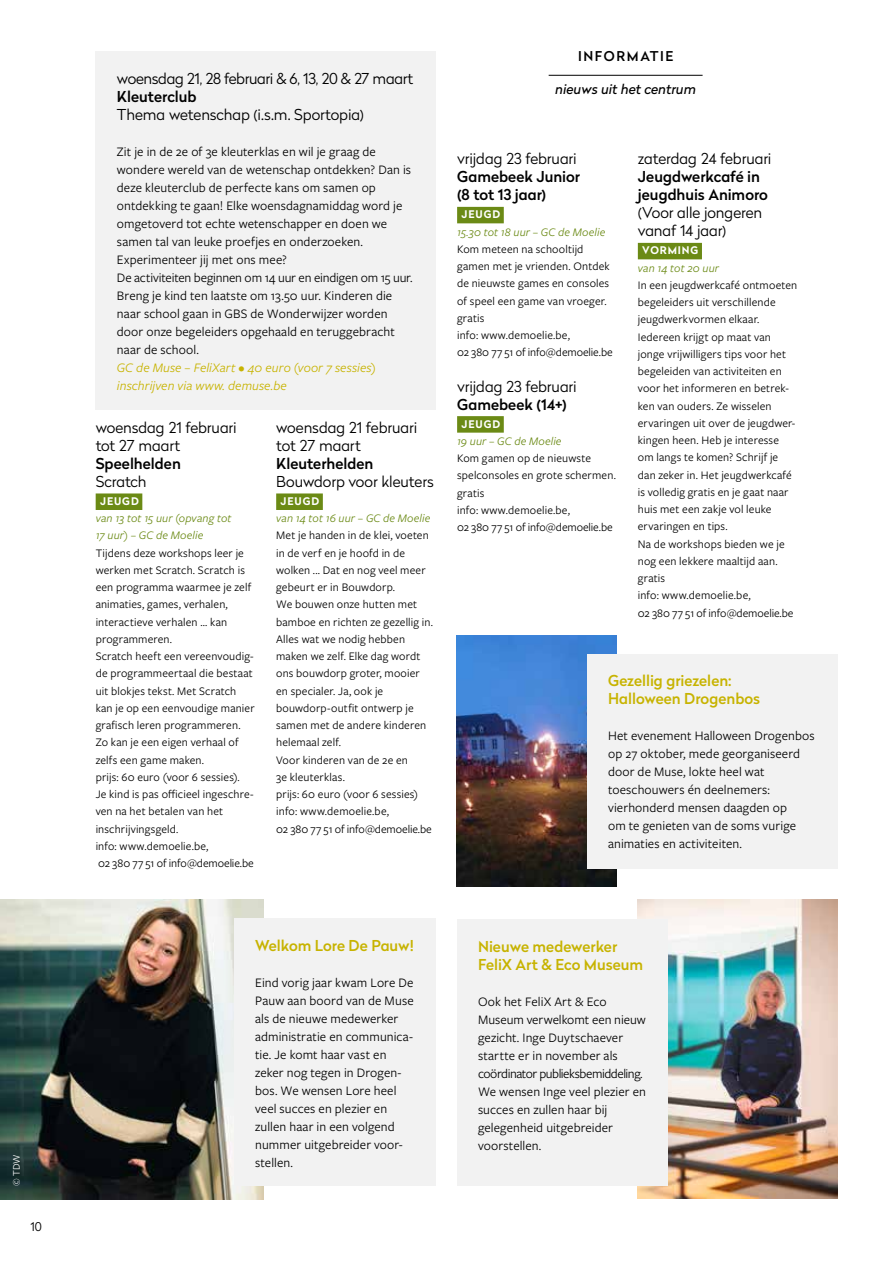
<style>
.page{position:relative;width:893px;height:1263px;background:#fff}
.page>*{position:absolute;margin:0;border:0;box-sizing:border-box;transform-origin:0 0}
.t1{font:300 15px/18px "Radikal";letter-spacing:-.005em;color:#000}
.t2{font:500 15px/18px "Radikal";color:#000}
.t3{font:500 15px/18px "Radikal";color:#c7b300}
.t4{font:300 15px "Radikal";letter-spacing:-.025em;color:#000}
.t5{font:13.5px/18px "Freight Sans Pro";letter-spacing:.005em;color:#000}
.t6{font:italic 13.5px/18px "Freight Sans Pro";letter-spacing:.005em;color:#c7b300}
.t7{font:italic 13.5px "Radikal";color:#000}
.t8{font:500 13.5px "Radikal";letter-spacing:.12em;color:#000}
.t9{font:12px/17.2px "Freight Sans Pro";letter-spacing:.01em;color:#000}
.t10{font:italic 12px/17.2px "Freight Sans Pro";letter-spacing:.01em;color:#6b8a15}
.t11{font:300 12px "Radikal";color:#000}
.t12{font:700 10.5px "Radikal";letter-spacing:.085em;color:#fff}
.t13{font:10.5px "Freight Sans Pro";color:#fff}
</style>
<div class="page">
<img style="left:0;top:899px;width:263px;height:300px">
<hr style="left:549px;top:75px;width:154px;height:1px;background:#000">
<div style="left:96px;top:493px;width:46px;height:17px;background:#6b8a15"></div>
<div style="left:276px;top:493px;width:47px;height:17px;background:#6b8a15"></div>
<div style="left:457px;top:207px;width:47px;height:16px;background:#6b8a15"></div>
<div style="left:457px;top:416px;width:47px;height:17px;background:#6b8a15"></div>
<div style="left:638px;top:243px;width:64px;height:16px;background:#6b8a15"></div>
<img style="left:637px;top:899px;width:200px;height:299px">
<div style="left:234px;top:918px;width:202px;height:268px;background:#f2f2f2"></div>
<div style="left:457px;top:919px;width:210px;height:267px;background:#f2f2f2"></div>
<div style="left:96px;top:51px;width:340px;height:358px;background:#f2f2f2"></div>
<img style="left:457px;top:636px;width:160px;height:250px">
<div style="left:587px;top:654px;width:250px;height:214px;background:#f2f2f2"></div>
<p class="t13" style="left:10px;top:1186px;width:33px;rotate:-90deg">© TDW</p>
<p class="t11" style="left:30px;top:1218px;width:13px">10</p>
<p class="t4" style="left:117px;top:68px;width:298px">woensdag 21, 28 februari &amp; 6, 13, 20 &amp; 27 maart</p>
<p class="t2" style="left:117px;top:87px;width:81px">Kleuterclub</p>
<p class="t1" style="left:117px;top:105px;width:249px">Thema wetenschap (i.s.m. Sportopia)</p>
<p class="t5" style="left:117px;top:142px;width:297px">Zit je in de 2e of 3e kleuterklas en wil je graag de wondere wereld van de wetenschap ontdekken? Dan is deze kleuterclub de perfecte kans om samen op ontdekking te gaan! Elke woensdagnamiddag word je omgetoverd tot echte wetenschapper en doen we samen tal van leuke proefjes en onderzoeken.<br>Experimenteer jij met ons mee?<br>De activiteiten beginnen om 14 uur en eindigen om 15 uur.<br>Breng je kind ten laatste om 13.50 uur. Kinderen die naar school gaan in GBS de Wonderwijzer worden door onze begeleiders opgehaald en teruggebracht naar de school.</p>
<p class="t6" style="left:117px;top:358px;width:260px">GC de Muse – FeliXart • 40 euro (voor 7 sessies) inschrijven via www. demuse.be</p>
<p class="t1" style="left:96px;top:418px;width:143px">woensdag 21 februari tot 27 maart</p>
<p class="t2" style="left:96px;top:454px;width:87px">Speelhelden</p>
<p class="t1" style="left:96px;top:472px;width:52px">Scratch</p>
<p class="t12" style="left:100px;top:493px;width:40px">JEUGD</p>
<p class="t10" style="left:96px;top:509px;width:137px">van 13 tot 15 uur (opvang tot<br>17 uur) – GC de Moelie</p>
<p class="t9" style="left:96px;top:544px;width:160px">Tijdens deze workshops leer je werken met Scratch. Scratch is een programma waarmee je zelf animaties, games, verhalen, interactieve verhalen ... kan programmeren.<br>Scratch heeft een vereenvoudig&shy;de programmeertaal die bestaat uit blokjes tekst. Met Scratch kan je op een eenvoudige manier grafisch leren programmeren.<br>Zo kan je een eigen verhaal of zelfs een game maken.<br>prijs: 60 euro (voor 6 sessies).<br>Je kind is pas officieel ingeschre&shy;ven na het betalen van het inschrijvingsgeld.<br>info: www.demoelie.be,<br>02 380 77 51 of info@demoelie.be</p>
<p class="t1" style="left:276px;top:418px;width:143px">woensdag 21 februari tot 27 maart</p>
<p class="t2" style="left:276px;top:454px;width:99px">Kleuterhelden</p>
<p class="t1" style="left:276px;top:472px;width:159px">Bouwdorp voor kleuters</p>
<p class="t12" style="left:281px;top:493px;width:40px">JEUGD</p>
<p class="t10" style="left:276px;top:509px;width:156px">van 14 tot 16 uur – GC de Moelie</p>
<p class="t9" style="left:276px;top:526px;width:158px">Met je handen in de klei, voeten in de verf en je hoofd in de wolken ... Dat en nog veel meer gebeurt er in Bouwdorp.<br>We bouwen onze hutten met bamboe en richten ze gezellig in.<br>Alles wat we nodig hebben maken we zelf. Elke dag wordt ons bouwdorp groter, mooier en specialer. Ja, ook je bouwdorp-outfit ontwerp je samen met de andere kinderen helemaal zelf.<br>Voor kinderen van de 2e en<br>3e kleuterklas.<br>prijs: 60 euro (voor 6 sessies) info: www.demoelie.be,<br>02 380 77 51 of info@demoelie.be</p>
<p class="t8" style="left:578px;top:47px;width:97px">INFORMATIE</p>
<p class="t7" style="left:555px;top:79px;width:142px">nieuws uit het centrum</p>
<p class="t1" style="left:457px;top:149px;width:121px">vrijdag 23 februari</p>
<p class="t2" style="left:457px;top:168px;width:124px">Gamebeek Junior (8 tot 13 jaar)</p>
<p class="t12" style="left:462px;top:207px;width:40px">JEUGD</p>
<p class="t10" style="left:457px;top:223px;width:150px">15.30 tot 18 uur – GC de Moelie</p>
<p class="t9" style="left:457px;top:240px;width:157px">Kom meteen na schooltijd gamen met je vrienden. Ontdek de nieuwste games en consoles of speel een game van vroeger. gratis<br>info: www.demoelie.be,<br>02 380 77 51 of info@demoelie.be</p>
<p class="t1" style="left:457px;top:377px;width:121px">vrijdag 23 februari</p>
<p class="t2" style="left:457px;top:395px;width:111px">Gamebeek (14+)</p>
<p class="t12" style="left:462px;top:416px;width:40px">JEUGD</p>
<p class="t10" style="left:457px;top:432px;width:106px">19 uur – GC de Moelie</p>
<p class="t9" style="left:457px;top:449px;width:160px">Kom gamen op de nieuwste spelconsoles en grote schermen. gratis<br>info: www.demoelie.be,<br>02 380 77 51 of info@demoelie.be</p>
<p class="t1" style="left:638px;top:149px;width:135px">zaterdag 24 februari</p>
<p class="t2" style="left:638px;top:168px;width:132px">Jeugdwerkcafé in jeugdhuis Animoro</p>
<p class="t1" style="left:638px;top:203px;width:126px">(Voor alle jongeren vanaf 14 jaar)</p>
<p class="t12" style="left:642px;top:243px;width:58px">VORMING</p>
<p class="t10" style="left:638px;top:259px;width:83px">van 14 tot 20 uur</p>
<p class="t9" style="left:638px;top:276px;width:161px">In een jeugdwerkcafé ontmoeten begeleiders uit verschillende jeugdwerkvormen elkaar.<br>Iedereen krijgt op maat van jonge vrijwilligers tips voor het begeleiden van activiteiten en voor het informeren en betrek&shy;ken van ouders. Ze wisselen ervaringen uit over de jeugdwer&shy;kingen heen. Heb je interesse om langs te komen? Schrijf je dan zeker in. Het jeugdwerkcafé is volledig gratis en je gaat naar huis met een zakje vol leuke ervaringen en tips.<br>Na de workshops bieden we je nog een lekkere maaltijd aan. gratis<br>info: www.demoelie.be,<br>02 380 77 51 of info@demoelie.be</p>
<p class="t3" style="left:608px;top:671px;width:154px">Gezellig griezelen:<br>Halloween Drogenbos</p>
<p class="t5" style="left:608px;top:726px;width:208px">Het evenement Halloween Drogenbos op 27 oktober, mede georganiseerd door de Muse, lokte heel wat toeschouwers én deelnemers: vierhonderd mensen daagden op<br>om te genieten van de soms vurige animaties en activiteiten.</p>
<p class="t3" style="left:255px;top:936px;width:160px">Welkom Lore De Pauw!</p>
<p class="t5" style="left:255px;top:973px;width:160px">Eind vorig jaar kwam Lore De<br>Pauw aan boord van de Muse als de nieuwe medewerker administratie en communica&shy;tie. Je komt haar vast en zeker nog tegen in Drogen&shy;bos. We wensen Lore heel veel succes en plezier en zullen haar in een volgend nummer uitgebreider voor&shy;stellen.</p>
<p class="t3" style="left:478px;top:937px;width:167px">Nieuwe medewerker<br>FeliX Art &amp; Eco Museum</p>
<p class="t5" style="left:478px;top:992px;width:169px">Ook het FeliX Art &amp; Eco<br>Museum verwelkomt een nieuw gezicht. Inge Duytschaever startte er in november als coördinator publieksbemiddeling.<br>We wensen Inge veel plezier en succes en zullen haar bij gelegenheid uitgebreider voorstellen.</p>
</div>
